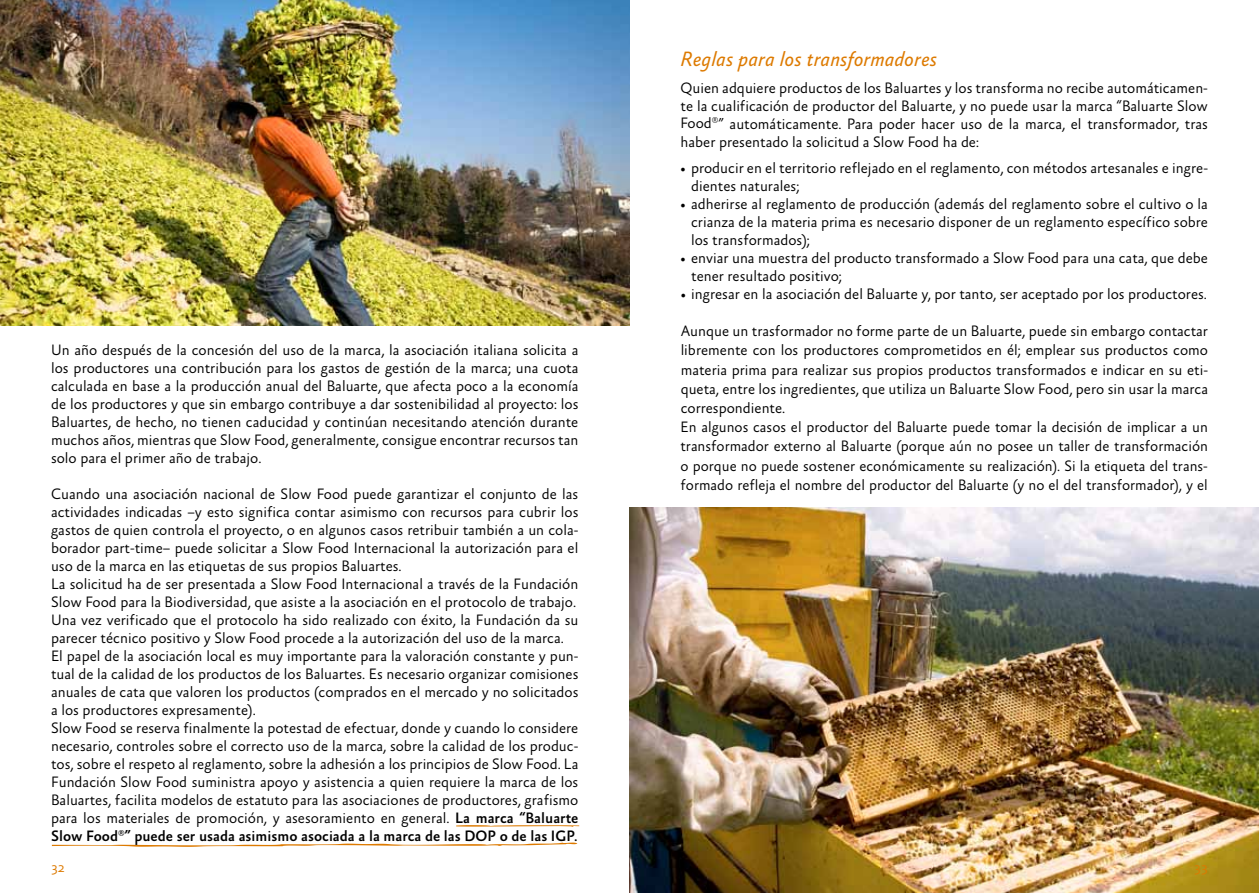
<style>
.page{position:relative;width:1259px;height:893px;background:#fff}
.page>*{position:absolute;margin:0;border:0;box-sizing:border-box;transform-origin:0 0}
.t1{font:italic 21px "Absara Sans TF";color:#dd7a00}
.t2{font:300 15.3px/18px "Absara Sans TF";color:#000}
.t3{font:300 13.5px "Absara Sans";color:#dd7a00}
.s1{font-weight:500}
</style>
<div class="page">
<img style="left:0;top:0;width:629px;height:325px">
<img style="left:629px;top:507px;width:630px;height:386px">
<svg style="left:52px;top:843px;width:525px;height:4px"></svg>
<svg style="left:456px;top:825px;width:123px;height:2px"></svg>
<p class="t2" style="left:51px;top:342px;width:529px;text-align:justify">Un año después de la concesión del uso de la marca, la asociación italiana solicita a los productores una contribución para los gastos de gestión de la marca; una cuota calculada en base a la producción anual del Baluarte, que afecta poco a la economía de los productores y que sin embargo contribuye a dar sostenibilidad al proyecto: los Baluartes, de hecho, no tienen caducidad y continúan necesitando atención durante muchos años, mientras que Slow Food, generalmente, consigue encontrar recursos tan solo para el primer año de trabajo.</p>
<p class="t2" style="left:51px;top:486px;width:529px">Cuando una asociación nacional de Slow Food puede garantizar el conjunto de las actividades indicadas –y esto significa contar asimismo con recursos para cubrir los gastos de quien controla el proyecto, o en algunos casos retribuir también a un cola&shy;borador part-time– puede solicitar a Slow Food Internacional la autorización para el uso de la marca en las etiquetas de sus propios Baluartes.<br>La solicitud ha de ser presentada a Slow Food Internacional a través de la Fundación Slow Food para la Biodiversidad, que asiste a la asociación en el protocolo de trabajo.<br>Una vez verificado que el protocolo ha sido realizado con éxito, la Fundación da su parecer técnico positivo y Slow Food procede a la autorización del uso de la marca.<br>El papel de la asociación local es muy importante para la valoración constante y pun&shy;tual de la calidad de los productos de los Baluartes. Es necesario organizar comisiones anuales de cata que valoren los productos (comprados en el mercado y no solicitados a los productores expresamente).<br>Slow Food se reserva finalmente la potestad de efectuar, donde y cuando lo considere necesario, controles sobre el correcto uso de la marca, sobre la calidad de los produc&shy;tos, sobre el respeto al reglamento, sobre la adhesión a los principios de Slow Food. La Fundación Slow Food suministra apoyo y asistencia a quien requiere la marca de los Baluartes, facilita modelos de estatuto para las asociaciones de productores, grafismo para los materiales de promoción, y asesoramiento en general. <span class="s1">La marca “Baluarte Slow Food</span><sup>®</sup><span class="s1">” puede ser usada asimismo asociada a la marca de las DOP o de las IGP.</span></p>
<h1 class="t1" style="left:680px;top:48px;width:258px">Reglas para los transformadores</h1>
<p class="t2" style="left:680px;top:79px;width:529px;text-align:justify">Quien adquiere productos de los Baluartes y los transforma no recibe automáticamen&shy;te la cualificación de productor del Baluarte, y no puede usar la marca “Baluarte Slow Food<sup>®</sup>” automáticamente. Para poder hacer uso de la marca, el transformador, tras haber presentado la solicitud a Slow Food ha de:</p>
<p class="t2" style="left:691px;top:160px;width:518px;text-indent:-11px">• producir en el territorio reflejado en el reglamento, con métodos artesanales e ingre&shy;dientes naturales;</p>
<p class="t2" style="left:691px;top:196px;width:518px;text-align:justify;text-indent:-10px">• adherirse al reglamento de producción (además del reglamento sobre el cultivo o la crianza de la materia prima es necesario disponer de un reglamento específico sobre los transformados);</p>
<p class="t2" style="left:691px;top:250px;width:518px;text-indent:-11px">• enviar una muestra del producto transformado a Slow Food para una cata, que debe tener resultado positivo;</p>
<p class="t2" style="left:680px;top:286px;width:528px">• ingresar en la asociación del Baluarte y, por tanto, ser aceptado por los productores.</p>
<p class="t2" style="left:680px;top:322px;width:529px;line-height:19.2px">Aunque un trasformador no forme parte de un Baluarte, puede sin embargo contactar libremente con los productores comprometidos en él; emplear sus productos como materia prima para realizar sus propios productos transformados e indicar en su eti&shy;queta, entre los ingredientes, que utiliza un Baluarte Slow Food, pero sin usar la marca correspondiente.<br>En algunos casos el productor del Baluarte puede tomar la decisión de implicar a un transformador externo al Baluarte (porque aún no posee un taller de transformación o porque no puede sostener económicamente su realización). Si la etiqueta del trans&shy;formado refleja el nombre del productor del Baluarte (y no el del transformador), y el</p>
<p class="t3" style="left:51px;top:861px;width:15px">32</p>
<p class="t3" style="left:1194px;top:861px;width:15px">33</p>
</div>
